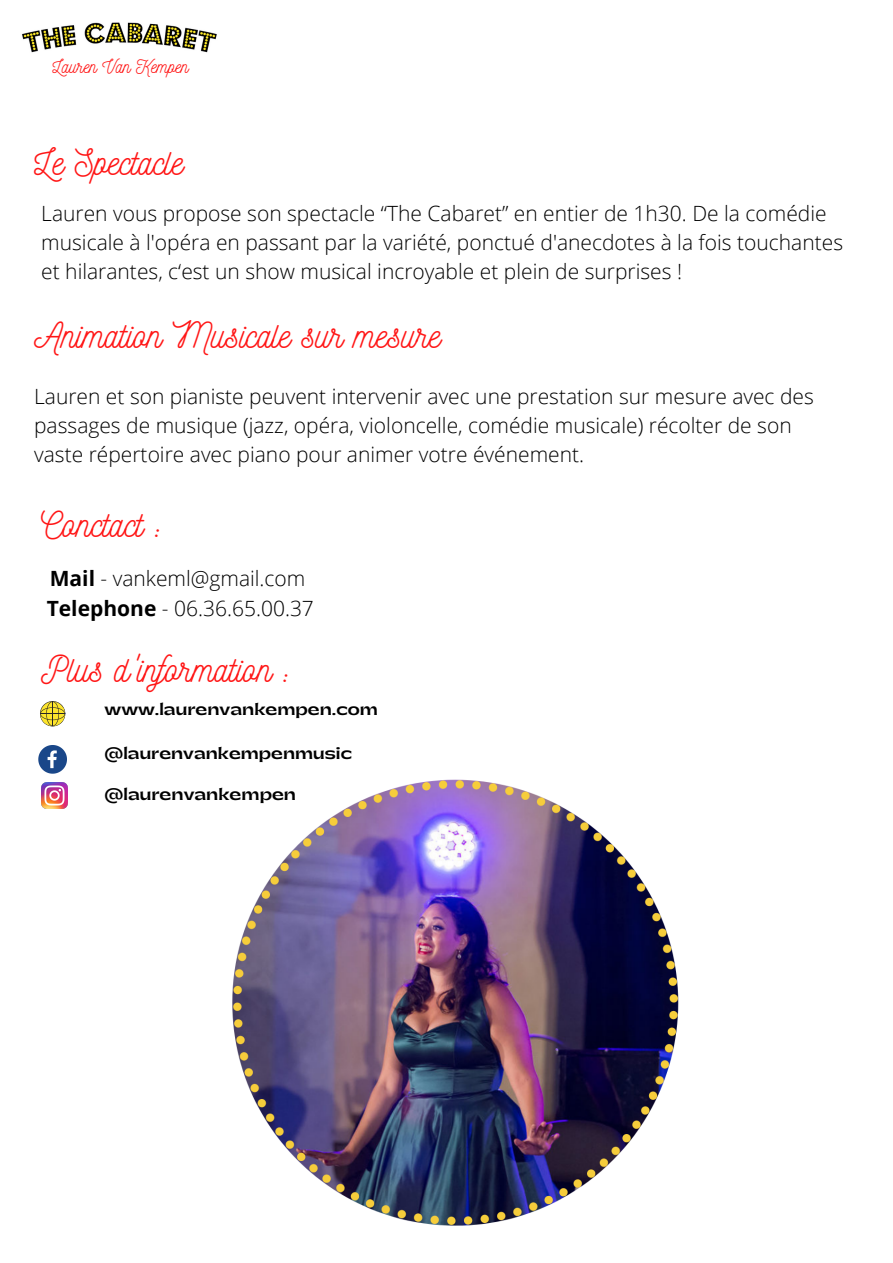
<style>
.page{position:relative;width:893px;height:1263px;background:#fff}
.page>*{position:absolute;margin:0;border:0;box-sizing:border-box;transform-origin:0 0}
.t1{font:36px "Nickainley";color:#ff1616}
.t2{font:300 21px/29.2px "Open Sans";color:#000}
.t3{font:18.52px "Nickainley";color:#ff1616}
.t4{font:700 15.75px "Gatwick";color:#000}
.t5{font:700 15.67px "Gatwick";color:#000}
.s1{font-weight:700}
</style>
<div class="page">
<img style="left:232px;top:779px;width:447px;height:447px">
<svg style="left:40px;top:701px;width:25px;height:25px"></svg>
<img style="left:42px;top:783px;width:25px;height:25px">
<svg style="left:38px;top:745px;width:29px;height:29px"></svg>
<img style="left:22px;top:22px;width:195px;height:31px">
<p class="t3" style="left:53px;top:54px;width:138px">Lauren Van Kempen</p>
<p class="t1" style="left:34px;top:139px;width:151px">Le Spectacle</p>
<p class="t2" style="left:41px;top:198px;width:803px">Lauren vous propose son spectacle “The Cabaret” en entier de 1h30. De la comédie musicale à l'opéra en passant par la variété, ponctué d'anecdotes à la fois touchantes et hilarantes, c‘est un show musical incroyable et plein de surprises !</p>
<p class="t1" style="left:34px;top:312px;width:408px">Animation Musicale sur mesure</p>
<p class="t2" style="left:34px;top:381px;width:781px">Lauren et son pianiste peuvent intervenir avec une prestation sur mesure avec des passages de musique (jazz, opéra, violoncelle, comédie musicale) récolter de son vaste répertoire avec piano pour animer votre événement.</p>
<p class="t1" style="left:41px;top:501px;width:124px">Conctact :</p>
<p class="t2" style="left:50px;top:564px;width:257px"><span class="s1">Mail</span> - vankeml@gmail.com</p>
<p class="t2" style="left:47px;top:593px;width:269px"><span class="s1">Telephone</span> - 06.36.65.00.37</p>
<p class="t1" style="left:41px;top:646px;width:252px">Plus d'information :</p>
<p class="t4" style="left:105px;top:702px;width:275px">www.laurenvankempen.com</p>
<p class="t5" style="left:105px;top:745px;width:249px">@laurenvankempenmusic</p>
<p class="t4" style="left:105px;top:787px;width:193px">@laurenvankempen</p>
</div>
